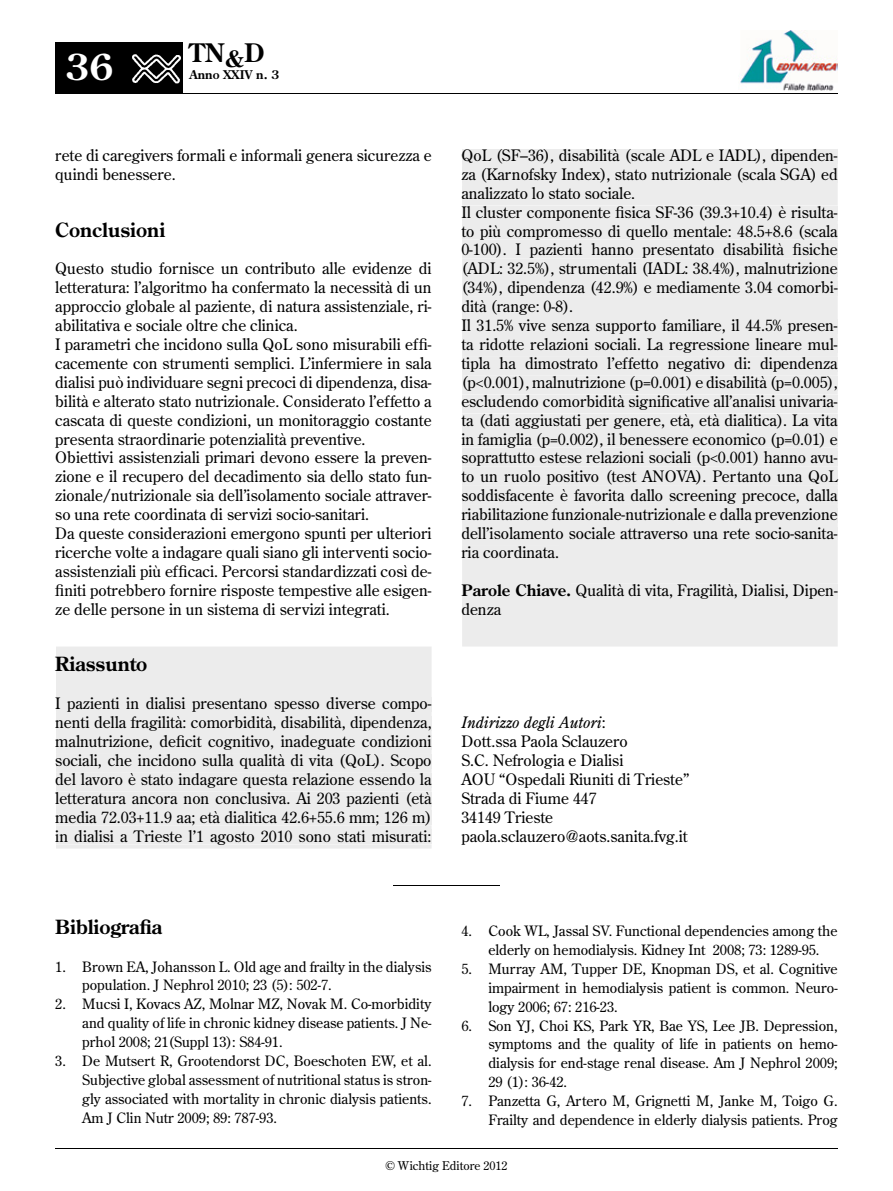
<style>
.page{position:relative;width:893px;height:1191px;background:#fff}
.page>*{position:absolute;margin:0;border:0;box-sizing:border-box;transform-origin:0 0}
.t1{font:700 36px "Century Old Style Std";color:#fff}
.t2{font:700 25.5px "Century Old Style Std";color:#000}
.t3{font:700 19.5px "Century Old Style Std";color:#000}
.t4{font:15.75px/18.9px "Century Old Style Std";color:#000}
.t5{font:14.25px/18.9px "Century Old Style Std";color:#000;text-align:justify}
.t6{font:12px "Century Old Style Std";color:#000}
.t7{font:700 12px "Century Old Style Std";color:#000}
.s1{font-weight:700}
.s2{font-style:italic}
</style>
<div class="page">
<img style="left:740px;top:30px;width:97px;height:61px">
<hr style="left:55px;top:93px;width:783px;height:1px;background:#000">
<div style="left:55px;top:43px;width:128px;height:51px;background:#000"></div>
<img style="left:132px;top:54px;width:49px;height:30px">
<hr style="left:55px;top:1147px;width:783px;height:1px;background:#000">
<div style="left:56px;top:647px;width:376px;height:144px;background:#ececec"></div>
<div style="left:56px;top:657px;width:91px;height:15px;background:#ececec"></div>
<div style="left:56px;top:697px;width:375px;height:15px;background:#ececec"></div>
<div style="left:56px;top:716px;width:376px;height:15px;background:#ececec"></div>
<div style="left:56px;top:735px;width:376px;height:15px;background:#ececec"></div>
<div style="left:56px;top:754px;width:376px;height:14px;background:#ececec"></div>
<div style="left:56px;top:773px;width:376px;height:14px;background:#ececec"></div>
<div style="left:56px;top:806px;width:376px;height:42px;background:#ececec"></div>
<div style="left:56px;top:791px;width:376px;height:15px;background:#ececec"></div>
<div style="left:56px;top:810px;width:376px;height:15px;background:#ececec"></div>
<div style="left:56px;top:829px;width:376px;height:15px;background:#ececec"></div>
<div style="left:462px;top:149px;width:376px;height:497px;background:#ececec"></div>
<div style="left:462px;top:149px;width:375px;height:15px;background:#ececec"></div>
<div style="left:462px;top:168px;width:376px;height:15px;background:#ececec"></div>
<div style="left:462px;top:187px;width:173px;height:12px;background:#ececec"></div>
<div style="left:462px;top:206px;width:375px;height:14px;background:#ececec"></div>
<div style="left:462px;top:224px;width:376px;height:15px;background:#ececec"></div>
<div style="left:462px;top:243px;width:376px;height:15px;background:#ececec"></div>
<div style="left:463px;top:262px;width:375px;height:15px;background:#ececec"></div>
<div style="left:463px;top:281px;width:374px;height:15px;background:#ececec"></div>
<div style="left:462px;top:300px;width:110px;height:15px;background:#ececec"></div>
<div style="left:462px;top:319px;width:375px;height:15px;background:#ececec"></div>
<div style="left:462px;top:338px;width:375px;height:15px;background:#ececec"></div>
<div style="left:462px;top:357px;width:376px;height:15px;background:#ececec"></div>
<div style="left:463px;top:376px;width:375px;height:14px;background:#ececec"></div>
<div style="left:462px;top:395px;width:375px;height:14px;background:#ececec"></div>
<div style="left:462px;top:413px;width:376px;height:15px;background:#ececec"></div>
<div style="left:462px;top:432px;width:376px;height:15px;background:#ececec"></div>
<div style="left:462px;top:451px;width:375px;height:15px;background:#ececec"></div>
<div style="left:462px;top:470px;width:376px;height:15px;background:#ececec"></div>
<div style="left:462px;top:489px;width:376px;height:15px;background:#ececec"></div>
<div style="left:462px;top:508px;width:376px;height:15px;background:#ececec"></div>
<div style="left:462px;top:527px;width:375px;height:12px;background:#ececec"></div>
<div style="left:462px;top:546px;width:97px;height:12px;background:#ececec"></div>
<div style="left:462px;top:584px;width:108px;height:12px;background:#ececec"></div>
<div style="left:571px;top:584px;width:266px;height:14px;background:#ececec"></div>
<div style="left:462px;top:602px;width:39px;height:13px;background:#ececec"></div>
<hr style="left:393px;top:884px;width:107px;height:1px;background:#000">
<h1 class="t1" style="left:66px;top:44px;width:49px">36</h1>
<h2 class="t2" style="left:190px;top:36px;width:76px">TN<sub>&amp;</sub>D</h2>
<p class="t7" style="left:190px;top:67px;width:91px">Anno XXIV n. 3</p>
<p class="t4" style="left:55px;top:145px;width:378px">rete di caregivers formali e informali genera sicurezza e quindi benessere.</p>
<p class="t3" style="left:55px;top:217px;width:112px">Conclusioni</p>
<p class="t4" style="left:55px;top:259px;width:378px">Questo studio fornisce un contributo alle evidenze di letteratura: l’algoritmo ha confermato la necessità di un approccio globale al paziente, di natura assistenziale, ri&shy;abilitativa e sociale oltre che clinica.<br>I parametri che incidono sulla QoL sono misurabili effi&shy;cacemente con strumenti semplici. L’infermiere in sala dialisi può individuare segni precoci di dipendenza, disa&shy;bilità e alterato stato nutrizionale. Considerato l’effetto a cascata di queste condizioni, un monitoraggio costante presenta straordinarie potenzialità preventive.<br>Obiettivi assistenziali primari devono essere la preven&shy;zione e il recupero del decadimento sia dello stato fun&shy;zionale/nutrizionale sia dell’isolamento sociale attraver&shy;so una rete coordinata di servizi socio-sanitari.<br>Da queste considerazioni emergono spunti per ulteriori ricerche volte a indagare quali siano gli interventi socio&shy;assistenziali più efficaci. Percorsi standardizzati così de&shy;finiti potrebbero fornire risposte tempestive alle esigen&shy;ze delle persone in un sistema di servizi integrati.</p>
<p class="t3" style="left:55px;top:651px;width:94px">Riassunto</p>
<p class="t4" style="left:55px;top:694px;width:378px;text-align:justify">I pazienti in dialisi presentano spesso diverse compo&shy;nenti della fragilità: comorbidità, disabilità, dipendenza, malnutrizione, deficit cognitivo, inadeguate condizioni sociali, che incidono sulla qualità di vita (QoL). Scopo del lavoro è stato indagare questa relazione essendo la letteratura ancora non conclusiva. Ai 203 pazienti (età media 72.03+11.9 aa; età dialitica 42.6+55.6 mm; 126 m) in dialisi a Trieste l’1 agosto 2010 sono stati misurati:</p>
<p class="t4" style="left:461px;top:145px;width:378px">QoL (SF–36), disabilità (scale ADL e IADL), dipenden&shy;za (Karnofsky Index), stato nutrizionale (scala SGA) ed analizzato lo stato sociale.<br>Il cluster componente fisica SF-36 (39.3+10.4) è risulta&shy;to più compromesso di quello mentale: 48.5+8.6 (scala 0-100). I pazienti hanno presentato disabilità fisiche (ADL: 32.5%), strumentali (IADL: 38.4%), malnutrizione (34%), dipendenza (42.9%) e mediamente 3.04 comorbi&shy;dità (range: 0-8).<br>Il 31.5% vive senza supporto familiare, il 44.5% presen&shy;ta ridotte relazioni sociali. La regressione lineare mul&shy;tipla ha dimostrato l’effetto negativo di: dipendenza (p&lt;0.001), malnutrizione (p=0.001) e disabilità (p=0.005), escludendo comorbidità significative all’analisi univaria&shy;ta (dati aggiustati per genere, età, età dialitica). La vita in famiglia (p=0.002), il benessere economico (p=0.01) e soprattutto estese relazioni sociali (p&lt;0.001) hanno avu&shy;to un ruolo positivo (test ANOVA). Pertanto una QoL soddisfacente è favorita dallo screening precoce, dalla riabilitazione funzionale-nutrizionale e dalla prevenzione dell’isolamento sociale attraverso una rete socio-sanita&shy;ria coordinata.</p>
<p class="t4" style="left:461px;top:580px;width:378px"><span class="s1">Parole Chiave.</span> Qualità di vita, Fragilità, Dialisi, Dipen&shy;denza</p>
<p class="t4" style="left:461px;top:712px;width:229px"><span class="s2">Indirizzo degli Autori</span>:<br>Dott.ssa Paola Sclauzero<br>S.C. Nefrologia e Dialisi<br>AOU “Ospedali Riuniti di Trieste”<br>Strada di Fiume 447<br>34149 Trieste paola.sclauzero@aots.sanita.fvg.it</p>
<p class="t3" style="left:55px;top:913px;width:108px">Bibliografia</p>
<p class="t5" style="left:82px;top:956px;width:351px;text-indent:-27px">1. Brown EA, Johansson L. Old age and frailty in the dialysis population. J Nephrol 2010; 23 (5): 502-7.</p>
<p class="t5" style="left:82px;top:994px;width:351px;text-indent:-27px">2. Mucsi I, Kovacs Az, Molnar Mz, Novak M. Co-morbidity and quality of life in chronic kidney disease patients. J Ne&shy;prhol 2008; 21(Suppl 13): S84-91.</p>
<p class="t5" style="left:82px;top:1051px;width:351px;text-indent:-27px">3. De Mutsert R, Grootendorst DC, Boeschoten EW, et al.<br>Subjective global assessment of nutritional status is stron&shy;gly associated with mortality in chronic dialysis patients.<br>Am J Clin Nutr 2009; 89: 787-93.</p>
<p class="t5" style="left:488px;top:921px;width:351px;text-indent:-27px">4. Cook WL, Jassal SV. Functional dependencies among the elderly on hemodialysis. Kidney Int 2008; 73: 1289-95.</p>
<p class="t5" style="left:488px;top:959px;width:351px;text-indent:-27px">5. Murray AM, Tupper DE, Knopman DS, et al. Cognitive impairment in hemodialysis patient is common. Neuro&shy;logy 2006; 67: 216-23.</p>
<p class="t5" style="left:488px;top:1015px;width:351px;text-indent:-27px">6. Son YJ, Choi KS, Park YR, Bae YS, Lee JB. Depression, symptoms and the quality of life in patients on hemo&shy;dialysis for end-stage renal disease. Am J Nephrol 2009; 29 (1): 36-42.</p>
<p class="t5" style="left:461px;top:1091px;width:378px;text-align:right">7. Panzetta G, Artero M, Grignetti M, Janke M, Toigo G.<br>Frailty and dependence in elderly dialysis patients. Prog</p>
<p class="t6" style="left:385px;top:1158px;width:124px">© Wichtig Editore 2012</p>
</div>
